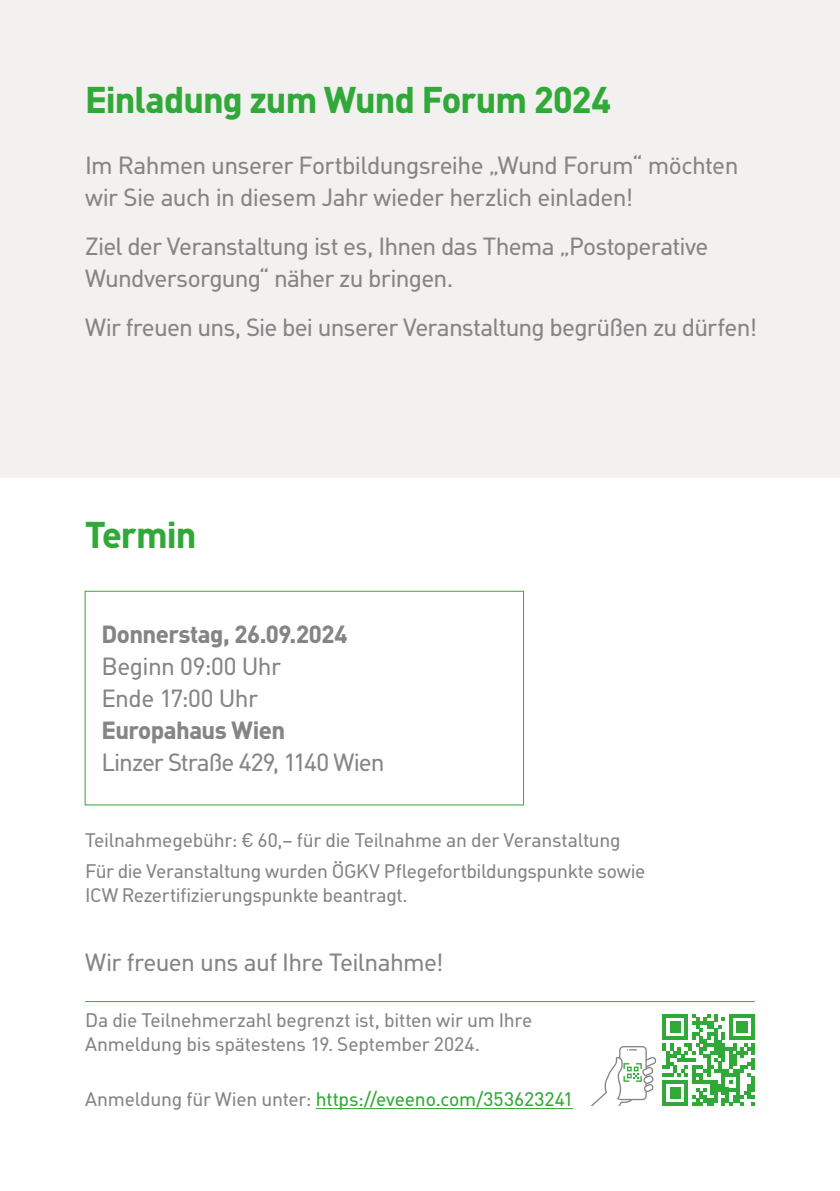
<style>
.page{position:relative;width:840px;height:1191px;background:#fff}
.page>*{position:absolute;margin:0;border:0;box-sizing:border-box;transform-origin:0 0}
.t1{font:700 36px "MHC Din";letter-spacing:-.025em;color:#31a939}
.t2{font:24px/32px "MHC Din";letter-spacing:-.03em;color:#868586}
.t3{font:700 24px "MHC Din";letter-spacing:-.02em;color:#868586}
.t4{font:19px/24px "MHC Din";letter-spacing:-.015em;color:#868586}
.t5{font:19px "MHC Din";letter-spacing:-.01em;color:#31a939}
.s1{color:#868586}
</style>
<div class="page">
<div style="left:0;top:0;width:839px;height:478px;background:#f3f1ef"></div>
<hr style="left:85px;top:1001px;width:669px;height:1px;background:#31a939">
<hr style="left:315px;top:1108px;width:257px;height:1px;background:#31a939">
<div style="left:85px;top:591px;width:438px;height:214px;border:1px solid #31a939"></div>
<svg style="left:590px;top:1046px;width:66px;height:60px"></svg>
<svg style="left:662px;top:1014px;width:92px;height:92px"></svg>
<h1 class="t1" style="left:85px;top:78px;width:527px">Einladung zum Wund Forum 2024</h1>
<p class="t2" style="left:85px;top:149px;width:654px">Im Rahmen unserer Fortbildungsreihe „Wund Forum“ möchten wir Sie auch in diesem Jahr wieder herzlich einladen!</p>
<p class="t2" style="left:85px;top:230px;width:624px">Ziel der Veranstaltung ist es, Ihnen das Thema „Postoperative<br>Wundversorgung“ näher zu bringen.</p>
<p class="t2" style="left:85px;top:311px;width:673px">Wir freuen uns, Sie bei unserer Veranstaltung begrüßen zu dürfen!</p>
<h1 class="t1" style="left:85px;top:513px;width:113px">Termin</h1>
<p class="t3" style="left:101px;top:620px;width:247px">Donnerstag, 26.09.2024</p>
<p class="t2" style="left:101px;top:650px;width:181px">Beginn 09:00 Uhr<br>Ende 17:00 Uhr</p>
<p class="t3" style="left:101px;top:716px;width:185px">Europahaus Wien</p>
<p class="t2" style="left:101px;top:746px;width:284px">Linzer Straße 429, 1140 Wien</p>
<p class="t4" style="left:85px;top:824px;width:561px;line-height:30.8px">Teilnahmegebühr: € 60,– für die Teilnahme an der Veranstaltung<br>Für die Veranstaltung wurden ÖGKV Pflegefortbildungspunkte sowie</p>
<p class="t4" style="left:85px;top:883px;width:324px">ICW Rezertifizierungspunkte beantragt.</p>
<p class="t2" style="left:85px;top:946px;width:360px">Wir freuen uns auf Ihre Teilnahme!</p>
<p class="t4" style="left:85px;top:1008px;width:448px">Da die Teilnehmerzahl begrenzt ist, bitten wir um Ihre<br>Anmeldung bis spätestens 19. September 2024.</p>
<p class="t5" style="left:85px;top:1088px;width:489px"><span class="s1">Anmeldung für Wien unter:</span> https://eveeno.com/353623241</p>
</div>
